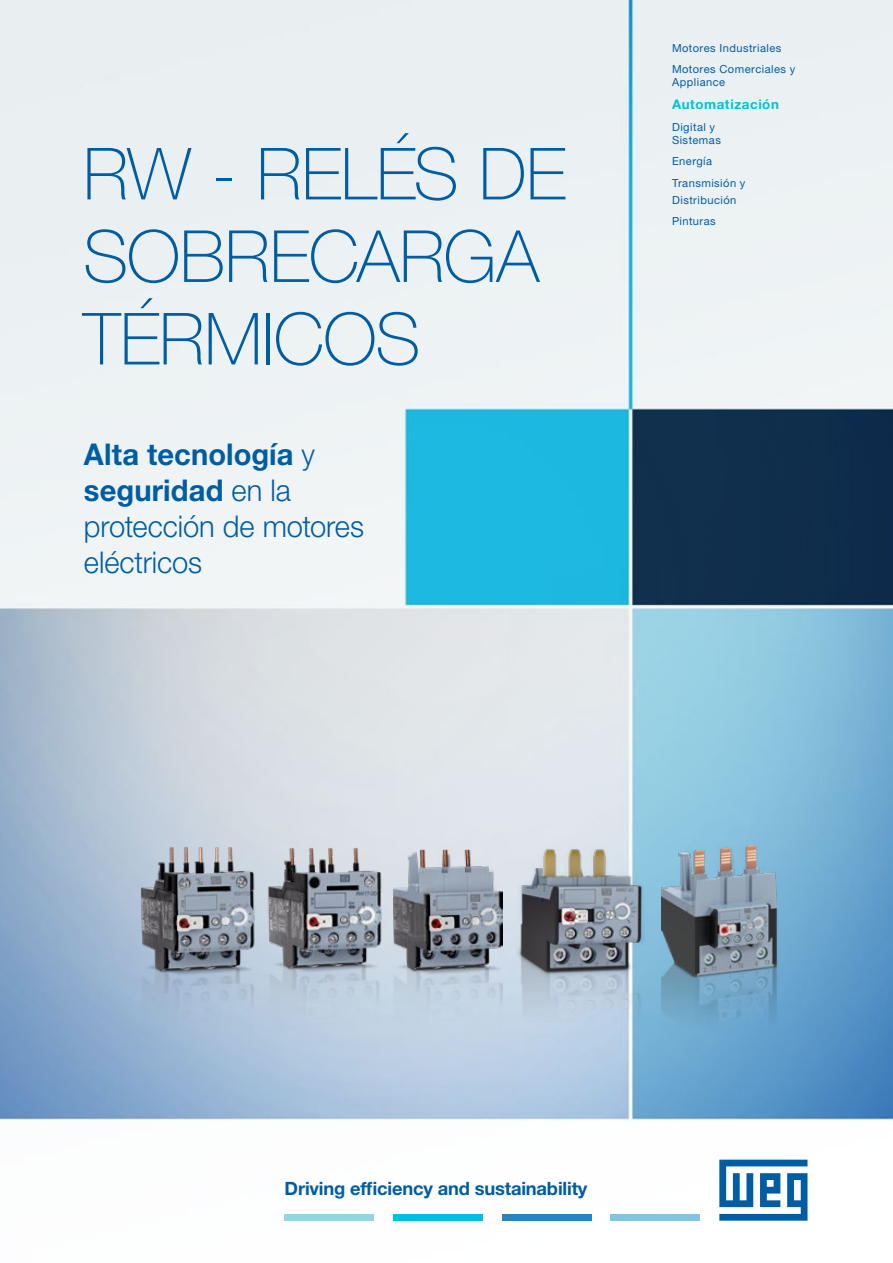
<style>
.page{position:relative;width:893px;height:1263px;background:#fff}
.page>*{position:absolute;margin:0;border:0;box-sizing:border-box;transform-origin:0 0}
.t1{font:100 72px/82.5px "Helvetica Neue LT Pro";letter-spacing:-.01em;color:#005da4}
.t2{font:300 30px/36px "Helvetica Neue LT Pro";letter-spacing:-.005em;color:#005da4}
.t3{font:700 18.3px "Helvetica Neue LT Pro";letter-spacing:-.01em;color:#005da4}
.t4{font:700 13.35px "Helvetica Neue LT Pro";letter-spacing:.045em;color:#00bfe0}
.t5{font:11.1px/21px "Helvetica Neue LT Pro";letter-spacing:.04em;color:#005da4}
.s1{font-weight:700}
</style>
<div class="page">
<img style="left:0;top:0;width:893px;height:1221px">
<svg style="left:719px;top:1159px;width:88px;height:62px"></svg>
<div style="left:284px;top:1214px;width:89px;height:7px;background:#92d6e3"></div>
<div style="left:393px;top:1214px;width:89px;height:7px;background:#00bfe0"></div>
<div style="left:502px;top:1214px;width:89px;height:7px;background:#2983be"></div>
<div style="left:611px;top:1214px;width:89px;height:7px;background:#82c5e2"></div>
<img style="left:272px;top:846px;width:125px;height:212px">
<img style="left:117px;top:845px;width:155px;height:218px">
<img style="left:394px;top:850px;width:91px;height:185px">
<img style="left:485px;top:828px;width:180px;height:290px">
<img style="left:662px;top:846px;width:116px;height:185px">
<h1 class="t1" style="left:83px;top:132px;width:485px">RW - RELÉS DE<br>SOBRECARGA<br>TÉRMICOS</h1>
<h2 class="t2" style="left:84px;top:436px;width:282px"><span class="s1">Alta tecnología</span> y <span class="s1">seguridad</span> en la protección de motores eléctricos</h2>
<p class="t5" style="left:672px;top:37px;width:125px">Motores Industriales<br>Motores Comerciales y</p>
<p class="t5" style="left:672px;top:72px;width:55px">Appliance</p>
<p class="t4" style="left:672px;top:96px;width:108px">Automatización</p>
<p class="t5" style="left:672px;top:120px;width:50px;line-height:13.4px">Digital y<br>Sistemas</p>
<p class="t5" style="left:672px;top:150px;width:75px;line-height:21.8px">Energía<br>Transmisión y</p>
<p class="t5" style="left:672px;top:189px;width:66px">Distribución<br>Pinturas</p>
<h3 class="t3" style="left:285px;top:1176px;width:304px">Driving efficiency and sustainability</h3>
</div>
